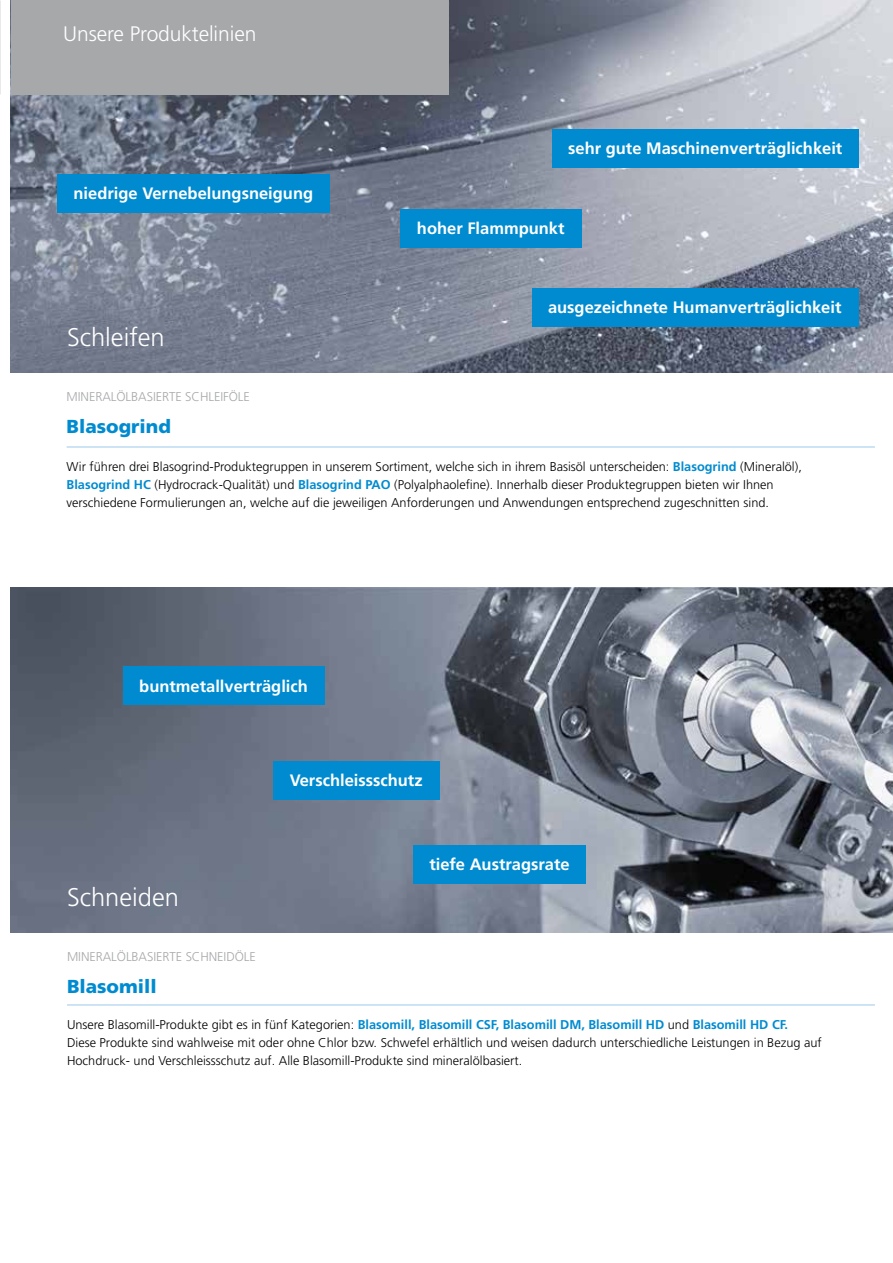
<style>
.page{position:relative;width:893px;height:1263px;background:#fff}
.page>*{position:absolute;margin:0;border:0;box-sizing:border-box;transform-origin:0 0}
.t1{font:300 25.5px "Frutiger LT Std";color:#fff}
.t2{font:300 21px "Frutiger LT Std";letter-spacing:-.005em;color:#fff}
.t3{font:900 18.75px "Frutiger LT Std";color:#008bd0}
.t4{font:700 16.5px "Frutiger LT Std";color:#fff}
.t5{font:300 12.75px/18px "Frutiger LT Std";color:#000}
.t6{font:300 12.75px "Frutiger LT Std";letter-spacing:-.005em;color:#a7a8aa}
.s1{font-weight:700;color:#008bd0}
</style>
<div class="page">
<img style="left:11px;top:0;width:882px;height:373px">
<div style="left:11px;top:0;width:438px;height:95px;background:#a7a8aa"></div>
<img style="left:11px;top:587px;width:882px;height:346px">
<div style="left:123px;top:666px;width:202px;height:39px;background:#008bd0"></div>
<div style="left:413px;top:845px;width:173px;height:38px;background:#008bd0"></div>
<div style="left:401px;top:209px;width:181px;height:38px;background:#008bd0"></div>
<div style="left:532px;top:289px;width:326px;height:38px;background:#008bd0"></div>
<div style="left:552px;top:130px;width:306px;height:38px;background:#008bd0"></div>
<div style="left:57px;top:174px;width:273px;height:39px;background:#008bd0"></div>
<div style="left:274px;top:761px;width:166px;height:38px;background:#008bd0"></div>
<hr style="left:67px;top:446px;width:808px;height:2px;background:#bddbf1">
<hr style="left:67px;top:1004px;width:808px;height:2px;background:#bddbf1">
<h2 class="t2" style="left:63px;top:22px;width:195px">Unsere Produktelinien</h2>
<p class="t4" style="left:74px;top:184px;width:241px">niedrige Vernebelungsneigung</p>
<h1 class="t1" style="left:67px;top:322px;width:99px">Schleifen</h1>
<p class="t6" style="left:67px;top:389px;width:185px">MINERALÖLBASIERTE SCHLEIFÖLE</p>
<h3 class="t3" style="left:67px;top:416px;width:106px">Blasogrind</h3>
<p class="t4" style="left:568px;top:138px;width:276px">sehr gute Maschinenverträglichkeit</p>
<p class="t4" style="left:417px;top:219px;width:149px">hoher Flammpunkt</p>
<p class="t4" style="left:548px;top:297px;width:295px">ausgezeichnete Humanverträglichkeit</p>
<p class="t5" style="left:67px;top:458px;width:737px">Wir führen drei Blasogrind-Produktegruppen in unserem Sortiment, welche sich in ihrem Basisöl unterscheiden: <span class="s1">Blasogrind</span> (Mineralöl),<br><span class="s1">Blasogrind HC</span> (Hydrocrack-Qualität) und <span class="s1">Blasogrind PAO</span> (Polyalphaolefine). Innerhalb dieser Produktegruppen bieten wir Ihnen verschiedene Formulierungen an, welche auf die jeweiligen Anforderungen und Anwendungen entsprechend zugeschnitten sind.</p>
<p class="t4" style="left:139px;top:676px;width:170px">buntmetallverträglich</p>
<p class="t4" style="left:290px;top:771px;width:134px">Verschleissschutz</p>
<h1 class="t1" style="left:67px;top:883px;width:113px">Schneiden</h1>
<p class="t6" style="left:67px;top:949px;width:190px">MINERALÖLBASIERTE SCHNEIDÖLE</p>
<h3 class="t3" style="left:67px;top:975px;width:91px">Blasomill</h3>
<p class="t4" style="left:429px;top:854px;width:142px">tiefe Austragsrate</p>
<p class="t5" style="left:67px;top:1016px;width:756px">Unsere Blasomill-Produkte gibt es in fünf Kategorien: <span class="s1">Blasomill, Blasomill CSF, Blasomill DM, Blasomill HD</span> und <span class="s1">Blasomill HD CF.<br></span>Diese Produkte sind wahlweise mit oder ohne Chlor bzw. Schwefel erhältlich und weisen dadurch unterschiedliche Leistungen in Bezug auf<br>Hochdruck- und Verschleissschutz auf. Alle Blasomill-Produkte sind mineralölbasiert.</p>
</div>
